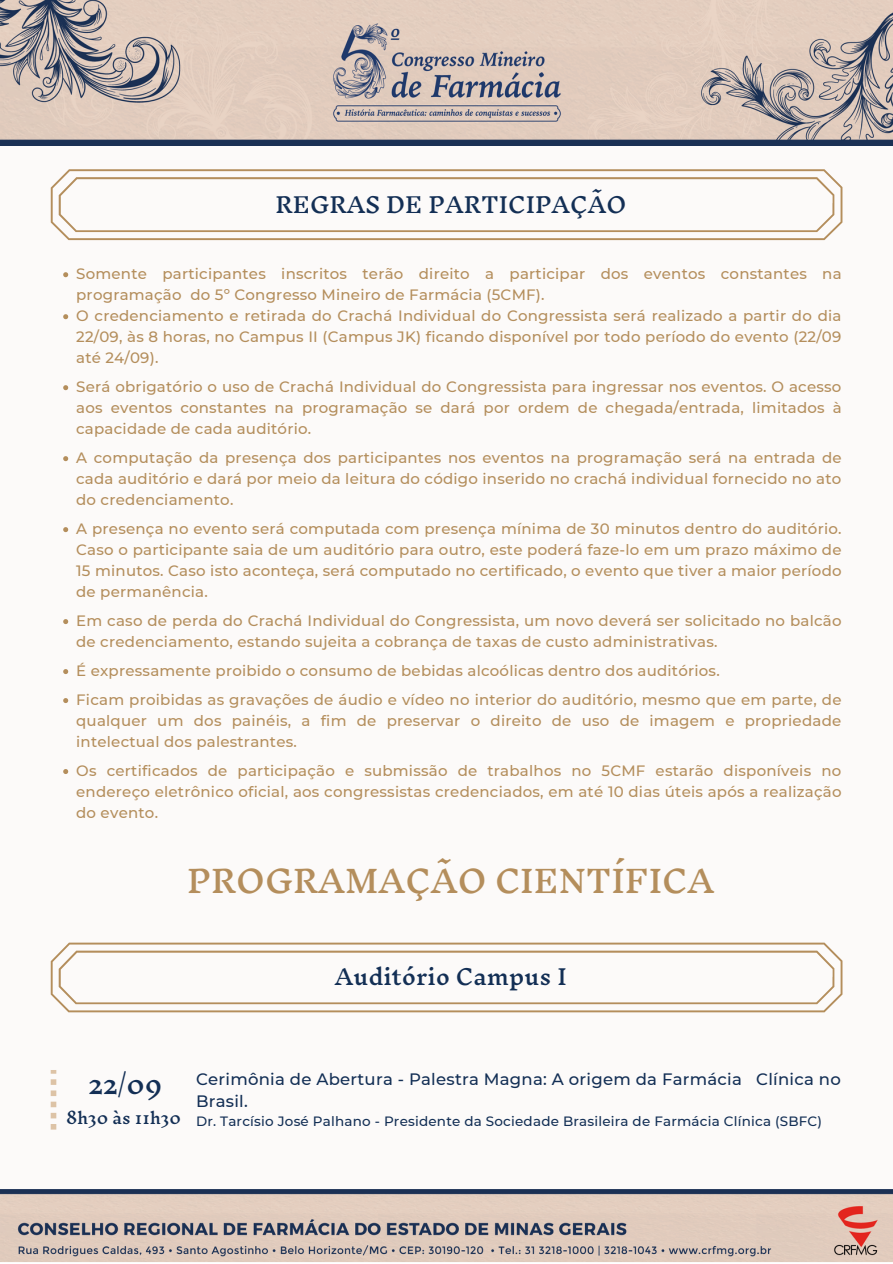
<style>
.page{position:relative;width:893px;height:1264px;background:#fff}
.page>*{position:absolute;margin:0;border:0;box-sizing:border-box;transform-origin:0 0}
.t1{font:500 30.75px "Inknut Antiqua";color:#b48e5c}
.t2{font:500 24.3px "Inknut Antiqua";color:#132f55}
.t3{font:500 21.15px "Inknut Antiqua";color:#132f55}
.t4{font:500 16.5px/22.5px "Montserrat";letter-spacing:.015em;color:#132f55}
.t5{font:500 15.3px "Inknut Antiqua";color:#132f55}
.t6{font:500 15px/21px "Montserrat";letter-spacing:.015em;color:#b48e5c}
.t7{font:500 13.5px "Montserrat";letter-spacing:.015em;color:#132f55}
</style>
<div class="page">
<div style="left:0;top:0;width:892px;height:1262px;background:#fcfaf9"></div>
<img style="left:0;top:0;width:892px;height:145px">
<svg style="left:51px;top:169px;width:791px;height:71px"></svg>
<img style="left:0;top:1189px;width:892px;height:72px">
<svg style="left:51px;top:942px;width:791px;height:70px"></svg>
<svg style="left:51px;top:1070px;width:5px;height:59px"></svg>
<svg style="left:63px;top:272px;width:5px;height:5px"></svg>
<svg style="left:63px;top:314px;width:5px;height:5px"></svg>
<svg style="left:63px;top:385px;width:5px;height:5px"></svg>
<svg style="left:63px;top:456px;width:5px;height:5px"></svg>
<svg style="left:63px;top:527px;width:5px;height:5px"></svg>
<svg style="left:63px;top:619px;width:5px;height:5px"></svg>
<svg style="left:63px;top:669px;width:5px;height:5px"></svg>
<svg style="left:63px;top:698px;width:5px;height:5px"></svg>
<svg style="left:63px;top:769px;width:5px;height:5px"></svg>
<h3 class="t3" style="left:275px;top:193px;width:352px">REGRAS DE PARTICIPAÇÃO</h3>
<p class="t6" style="left:76px;top:263px;width:767px">Somente participantes inscritos terão direito a participar dos eventos constantes na programação do 5º Congresso Mineiro de Farmácia (5CMF).<br>O credenciamento e retirada do Crachá Individual do Congressista será realizado a partir do dia 22/09, às 8 horas, no Campus II (Campus JK) ficando disponível por todo período do evento (22/09 até 24/09).</p>
<p class="t6" style="left:76px;top:376px;width:767px;text-align:justify">Será obrigatório o uso de Crachá Individual do Congressista para ingressar nos eventos. O acesso aos eventos constantes na programação se dará por ordem de chegada/entrada, limitados à capacidade de cada auditório.</p>
<p class="t6" style="left:76px;top:447px;width:766px;text-align:justify">A computação da presença dos participantes nos eventos na programação será na entrada de cada auditório e dará por meio da leitura do código inserido no crachá individual fornecido no ato do credenciamento.</p>
<p class="t6" style="left:76px;top:518px;width:766px;text-align:justify">A presença no evento será computada com presença mínima de 30 minutos dentro do auditório.<br>Caso o participante saia de um auditório para outro, este poderá faze-lo em um prazo máximo de 15 minutos. Caso isto aconteça, será computado no certificado, o evento que tiver a maior período de permanência.</p>
<p class="t6" style="left:76px;top:610px;width:767px">Em caso de perda do Crachá Individual do Congressista, um novo deverá ser solicitado no balcão de credenciamento, estando sujeita a cobrança de taxas de custo administrativas.</p>
<p class="t6" style="left:76px;top:656px;width:766px;line-height:29px">É expressamente proibido o consumo de bebidas alcoólicas dentro dos auditórios.<br>Ficam proibidas as gravações de áudio e vídeo no interior do auditório, mesmo que em parte, de</p>
<p class="t6" style="left:76px;top:710px;width:766px">qualquer um dos painéis, a fim de preservar o direito de uso de imagem e propriedade intelectual dos palestrantes.</p>
<p class="t6" style="left:76px;top:760px;width:766px;text-align:justify">Os certificados de participação e submissão de trabalhos no 5CMF estarão disponíveis no endereço eletrônico oficial, aos congressistas credenciados, em até 10 dias úteis após a realização do evento.</p>
<h1 class="t1" style="left:187px;top:864px;width:528px">PROGRAMAÇÃO CIENTÍFICA</h1>
<h3 class="t3" style="left:335px;top:964px;width:233px">Auditório Campus I</h3>
<h2 class="t2" style="left:89px;top:1071px;width:76px">22/09</h2>
<p class="t5" style="left:66px;top:1109px;width:116px">8h30 às 11h30</p>
<p class="t4" style="left:196px;top:1067px;width:646px">Cerimônia de Abertura - Palestra Magna: A origem da Farmácia Clínica no<br>Brasil.</p>
<p class="t7" style="left:196px;top:1113px;width:627px">Dr. Tarcísio José Palhano - Presidente da Sociedade Brasileira de Farmácia Clínica (SBFC)</p>
</div>
